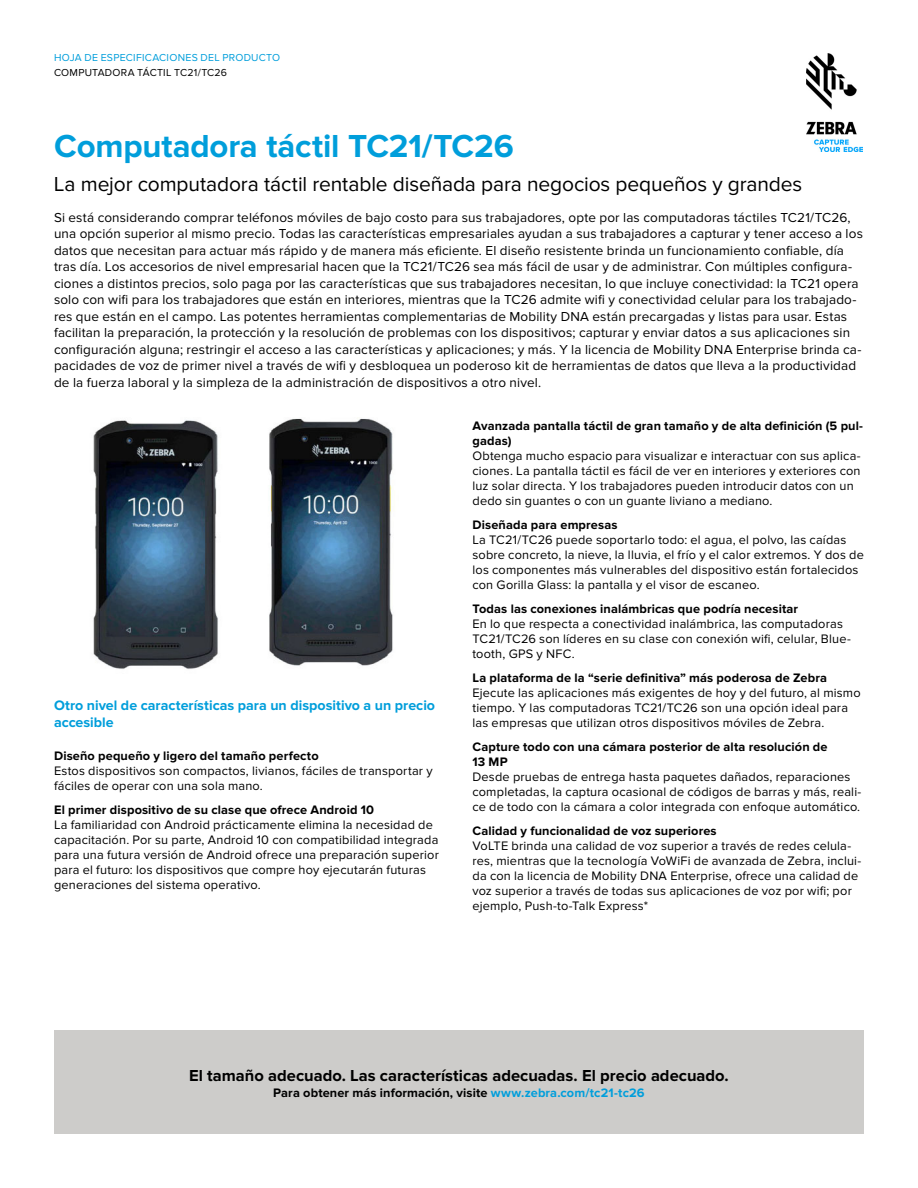
<style>
.page{position:relative;width:918px;height:1188px;background:#fff}
.page>*{position:absolute;margin:0;border:0;box-sizing:border-box;transform-origin:0 0}
.t1{font:700 33px "Proxima Nova";letter-spacing:-.005em;color:#009edb}
.t2{font:21px "Proxima Nova";letter-spacing:-.005em;color:#000}
.t3{font:700 16.5px "Proxima Nova";color:#000}
.t4{font:700 14.25px/17.2px "Proxima Nova";color:#009edb}
.t5{font:13.5px/16.5px "Proxima Nova";letter-spacing:.01em;color:#000}
.t6{font:12.75px/15px "Proxima Nova";letter-spacing:.015em;color:#000}
.t7{font:700 12.75px/15px "Proxima Nova";letter-spacing:.01em;color:#000}
.t8{font:10.5px "Proxima Nova";letter-spacing:.025em;color:#009edb}
.t9{font:10.5px "Proxima Nova";letter-spacing:.02em;color:#000}
.s1{color:#009edb}
</style>
<div class="page">
<img style="left:806px;top:54px;width:56px;height:97px">
<div style="left:54px;top:1031px;width:810px;height:103px;background:#cdccca"></div>
<img style="left:93px;top:418px;width:300px;height:251px">
<p class="t8" style="left:54px;top:52px;width:228px">HOJA DE ESPECIFICACIONES DEL PRODUCTO</p>
<p class="t9" style="left:54px;top:66px;width:175px">COMPUTADORA TÁCTIL TC21/TC26</p>
<h1 class="t1" style="left:54px;top:127px;width:461px">Computadora táctil TC21/TC26</h1>
<h2 class="t2" style="left:54px;top:172px;width:750px">La mejor computadora táctil rentable diseñada para negocios pequeños y grandes</h2>
<p class="t5" style="left:54px;top:209px;width:810px">Si está considerando comprar teléfonos móviles de bajo costo para sus trabajadores, opte por las computadoras táctiles TC21/TC26, una opción superior al mismo precio. Todas las características empresariales ayudan a sus trabajadores a capturar y tener acceso a los datos que necesitan para actuar más rápido y de manera más eficiente. El diseño resistente brinda un funcionamiento confiable, día tras día. Los accesorios de nivel empresarial hacen que la TC21/TC26 sea más fácil de usar y de administrar. Con múltiples configura&shy;ciones a distintos precios, solo paga por las características que sus trabajadores necesitan, lo que incluye conectividad: la TC21 opera solo con wifi para los trabajadores que están en interiores, mientras que la TC26 admite wifi y conectividad celular para los trabajado&shy;res que están en el campo. Las potentes herramientas complementarias de Mobility DNA están precargadas y listas para usar. Estas facilitan la preparación, la protección y la resolución de problemas con los dispositivos; capturar y enviar datos a sus aplicaciones sin configuración alguna; restringir el acceso a las características y aplicaciones; y más. Y la licencia de Mobility DNA Enterprise brinda ca&shy;pacidades de voz de primer nivel a través de wifi y desbloquea un poderoso kit de herramientas de datos que lleva a la productividad de la fuerza laboral y la simpleza de la administración de dispositivos a otro nivel.</p>
<p class="t4" style="left:54px;top:697px;width:383px">Otro nivel de características para un dispositivo a un precio accesible</p>
<p class="t7" style="left:54px;top:749px;width:266px">Diseño pequeño y ligero del tamaño perfecto</p>
<p class="t6" style="left:54px;top:764px;width:380px">Estos dispositivos son compactos, livianos, fáciles de transportar y fáciles de operar con una sola mano.</p>
<p class="t7" style="left:54px;top:803px;width:322px">El primer dispositivo de su clase que ofrece Android 10</p>
<p class="t6" style="left:54px;top:817px;width:386px">La familiaridad con Android prácticamente elimina la necesidad de capacitación. Por su parte, Android 10 con compatibilidad integrada para una futura versión de Android ofrece una preparación superior para el futuro: los dispositivos que compre hoy ejecutarán futuras generaciones del sistema operativo.</p>
<p class="t7" style="left:472px;top:419px;width:392px">Avanzada pantalla táctil de gran tamaño y de alta definición (5 pul&shy;gadas)</p>
<p class="t6" style="left:472px;top:449px;width:390px">Obtenga mucho espacio para visualizar e interactuar con sus aplica&shy;ciones. La pantalla táctil es fácil de ver en interiores y exteriores con luz solar directa. Y los trabajadores pueden introducir datos con un dedo sin guantes o con un guante liviano a mediano.</p>
<p class="t7" style="left:472px;top:518px;width:147px">Diseñada para empresas</p>
<p class="t6" style="left:472px;top:533px;width:393px">La TC21/TC26 puede soportarlo todo: el agua, el polvo, las caídas sobre concreto, la nieve, la lluvia, el frío y el calor extremos. Y dos de los componentes más vulnerables del dispositivo están fortalecidos con Gorilla Glass: la pantalla y el visor de escaneo.</p>
<p class="t7" style="left:472px;top:602px;width:327px">Todas las conexiones inalámbricas que podría necesitar</p>
<p class="t6" style="left:472px;top:617px;width:380px">En lo que respecta a conectividad inalámbrica, las computadoras<br>TC21/TC26 son líderes en su clase con conexión wifi, celular, Blue&shy;tooth, GPS y NFC.</p>
<p class="t7" style="left:472px;top:671px;width:356px">La plataforma de la “serie definitiva” más poderosa de Zebra</p>
<p class="t6" style="left:472px;top:686px;width:390px">Ejecute las aplicaciones más exigentes de hoy y del futuro, al mismo tiempo. Y las computadoras TC21/TC26 son una opción ideal para las empresas que utilizan otros dispositivos móviles de Zebra.</p>
<p class="t7" style="left:472px;top:740px;width:357px">Capture todo con una cámara posterior de alta resolución de<br>13 MP</p>
<p class="t6" style="left:472px;top:770px;width:390px">Desde pruebas de entrega hasta paquetes dañados, reparaciones completadas, la captura ocasional de códigos de barras y más, reali&shy;ce de todo con la cámara a color integrada con enfoque automático.</p>
<p class="t7" style="left:472px;top:824px;width:246px">Calidad y funcionalidad de voz superiores</p>
<p class="t6" style="left:472px;top:839px;width:390px">VoLTE brinda una calidad de voz superior a través de redes celula&shy;res, mientras que la tecnología VoWiFi de avanzada de Zebra, inclui&shy;da con la licencia de Mobility DNA Enterprise, ofrece una calidad de voz superior a través de todas sus aplicaciones de voz por wifi; por ejemplo, Push-to-Talk Express*</p>
<p class="t3" style="left:189px;top:1066px;width:541px">El tamaño adecuado. Las características adecuadas. El precio adecuado.</p>
<p class="t7" style="left:273px;top:1085px;width:373px">Para obtener más información, visite <span class="s1">www.zebra.com/tc21-tc26</span></p>
</div>
